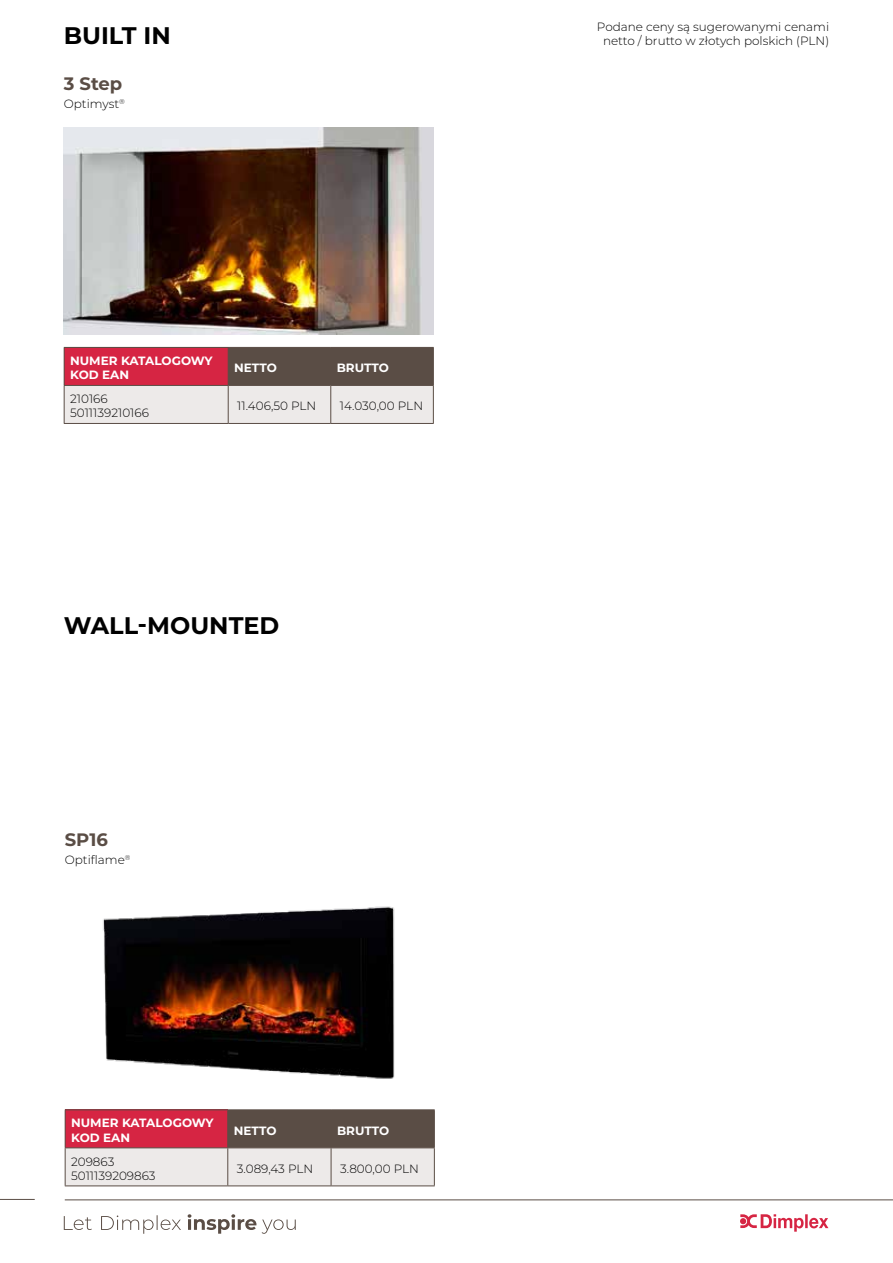
<style>
.page{position:relative;width:893px;height:1263px;background:#fff}
.page>*{position:absolute;margin:0;border:0;box-sizing:border-box;transform-origin:0 0}
.t1{font:700 24px "Montserrat";color:#000}
.t2{font:700 18px "Montserrat";color:#5a4d45}
.t3{font:300 12px/14.4px "Montserrat";color:#000}
.t4{font:700 12px/14.4px "Montserrat";color:#fff}
</style>
<div class="page">
<hr style="left:0;top:1199px;width:35px;height:1px;background:#5a4d45">
<svg style="left:740px;top:1214px;width:88px;height:18px"></svg>
<svg style="left:188px;top:1214px;width:108px;height:20px"></svg>
<svg style="left:64px;top:1216px;width:28px;height:14px"></svg>
<svg style="left:101px;top:1215px;width:80px;height:19px"></svg>
<hr style="left:65px;top:1199px;width:828px;height:1px;background:#5a4d45">
<img style="left:64px;top:127px;width:370px;height:207px">
<img style="left:103px;top:906px;width:292px;height:173px">
<svg style="left:65px;top:348px;width:368px;height:75px;background:#be9195"></svg>
<hr style="left:64px;top:347px;width:164px;height:1px;background:#5a4d45">
<hr style="left:64px;top:348px;width:1px;height:37px;background:#5a4d45">
<hr style="left:228px;top:347px;width:103px;height:1px;background:#5a4d45">
<hr style="left:228px;top:348px;width:1px;height:37px;background:#5a4d45">
<hr style="left:331px;top:347px;width:103px;height:1px;background:#5a4d45">
<hr style="left:330px;top:348px;width:1px;height:37px;background:#5a4d45">
<hr style="left:433px;top:348px;width:1px;height:37px;background:#5a4d45">
<hr style="left:64px;top:385px;width:164px;height:1px;background:#5a4d45">
<hr style="left:64px;top:386px;width:1px;height:37px;background:#5a4d45">
<hr style="left:228px;top:385px;width:103px;height:1px;background:#5a4d45">
<hr style="left:228px;top:386px;width:1px;height:37px;background:#5a4d45">
<hr style="left:331px;top:385px;width:103px;height:1px;background:#5a4d45">
<hr style="left:330px;top:386px;width:1px;height:37px;background:#5a4d45">
<hr style="left:433px;top:386px;width:1px;height:37px;background:#5a4d45">
<hr style="left:64px;top:423px;width:164px;height:1px;background:#5a4d45">
<hr style="left:228px;top:423px;width:103px;height:1px;background:#5a4d45">
<hr style="left:331px;top:423px;width:103px;height:1px;background:#5a4d45">
<svg style="left:66px;top:1110px;width:368px;height:75px;background:#bd9195"></svg>
<hr style="left:65px;top:1109px;width:163px;height:1px;background:#5a4d45">
<hr style="left:65px;top:1110px;width:1px;height:37px;background:#5a4d45">
<hr style="left:228px;top:1109px;width:103px;height:1px;background:#5a4d45">
<hr style="left:227px;top:1110px;width:1px;height:37px;background:#5a4d45">
<hr style="left:331px;top:1109px;width:104px;height:1px;background:#5a4d45">
<hr style="left:331px;top:1110px;width:1px;height:37px;background:#5a4d45">
<hr style="left:434px;top:1110px;width:1px;height:37px;background:#5a4d45">
<hr style="left:65px;top:1147px;width:163px;height:1px;background:#5a4d45">
<hr style="left:65px;top:1148px;width:1px;height:37px;background:#5a4d45">
<hr style="left:228px;top:1147px;width:103px;height:1px;background:#5a4d45">
<hr style="left:227px;top:1148px;width:1px;height:37px;background:#5a4d45">
<hr style="left:331px;top:1147px;width:104px;height:1px;background:#5a4d45">
<hr style="left:331px;top:1148px;width:1px;height:37px;background:#5a4d45">
<hr style="left:434px;top:1148px;width:1px;height:37px;background:#5a4d45">
<hr style="left:65px;top:1185px;width:163px;height:1px;background:#5a4d45">
<hr style="left:228px;top:1185px;width:103px;height:1px;background:#5a4d45">
<hr style="left:331px;top:1185px;width:104px;height:1px;background:#5a4d45">
<h1 class="t1" style="left:64px;top:18px;width:108px">BUILT IN</h1>
<h2 class="t2" style="left:64px;top:71px;width:60px">3 Step</h2>
<p class="t3" style="left:64px;top:96px;width:63px">Optimyst<sup>®</sup></p>
<p class="t4" style="left:70px;top:353px;width:144px">NUMER KATALOGOWY<br>KOD EAN</p>
<p class="t4" style="left:234px;top:360px;width:44px">NETTO</p>
<p class="t4" style="left:337px;top:360px;width:54px">BRUTTO</p>
<p class="t3" style="left:70px;top:391px;width:80px">210166<br>5011139210166</p>
<p class="t3" style="left:237px;top:398px;width:81px">11.406,50 PLN</p>
<p class="t3" style="left:340px;top:398px;width:85px">14.030,00 PLN</p>
<h1 class="t1" style="left:64px;top:608px;width:217px">WALL-MOUNTED</h1>
<h2 class="t2" style="left:65px;top:827px;width:45px">SP16</h2>
<p class="t3" style="left:65px;top:852px;width:67px">Optiflame<sup>®</sup></p>
<p class="t4" style="left:71px;top:1115px;width:144px">NUMER KATALOGOWY<br>KOD EAN</p>
<p class="t4" style="left:234px;top:1122px;width:44px">NETTO</p>
<p class="t4" style="left:337px;top:1122px;width:54px">BRUTTO</p>
<p class="t3" style="left:71px;top:1154px;width:86px">209863<br>5011139209863</p>
<p class="t3" style="left:237px;top:1161px;width:78px">3.089,43 PLN</p>
<p class="t3" style="left:340px;top:1161px;width:80px">3.800,00 PLN</p>
<p class="t3" style="left:597px;top:19px;width:234px;text-align:center">Podane ceny są sugerowanymi cenami netto / brutto w złotych polskich (PLN)</p>
</div>
